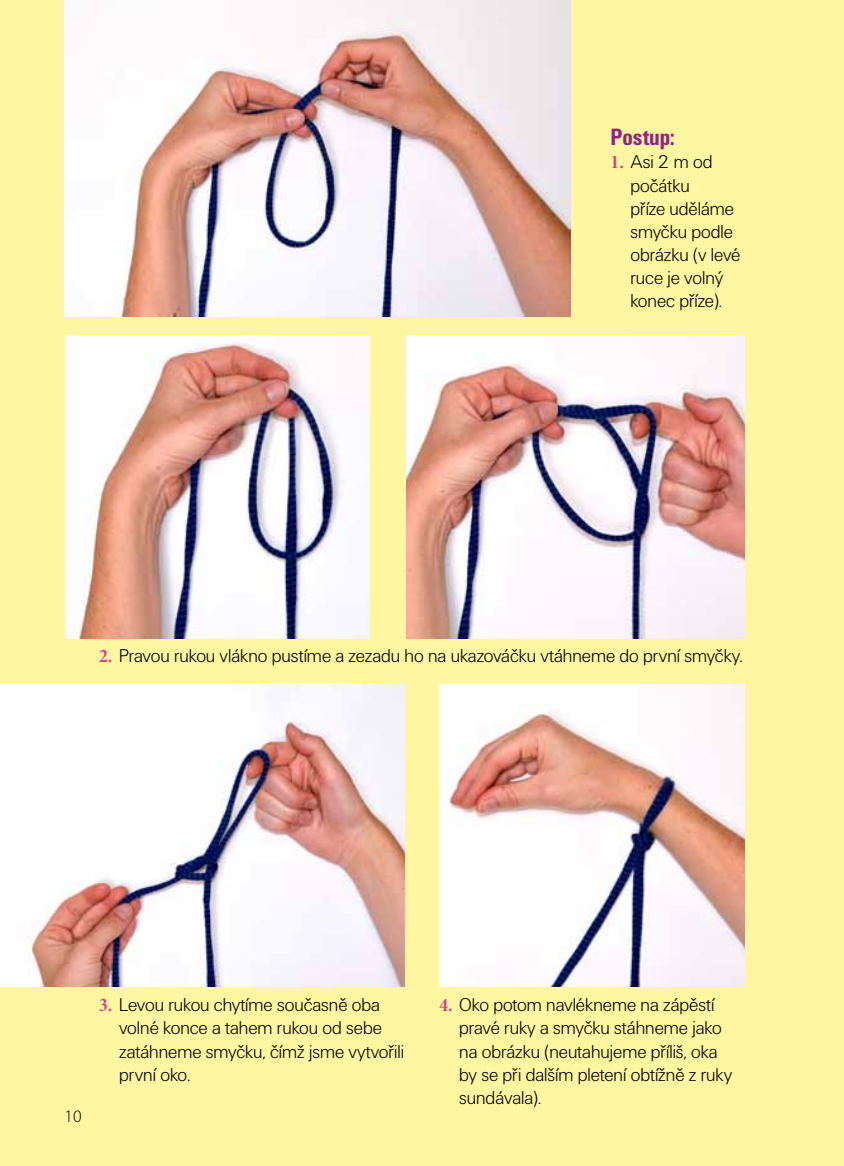
<style>
.page{position:relative;width:844px;height:1166px;background:#fff}
.page>*{position:absolute;margin:0;border:0;box-sizing:border-box;transform-origin:0 0}
.t1{font:700 condensed 24.5px "U001 DOT";letter-spacing:-.01em;color:#912583}
.t2{font:19.25px/23.1px "U001 DOT Ligh";color:#000}
.t3{font:300 17.5px "Myriad Pro";color:#000}
.s1{font-family:"Minion Pro Bold Cn Subh";color:#d7388b}
</style>
<div class="page">
<div style="left:0;top:0;width:843px;height:1166px;background:#fff6a1"></div>
<img style="left:64px;top:0;width:506px;height:317px">
<img style="left:439px;top:685px;width:305px;height:301px">
<img style="left:0;top:683px;width:404px;height:303px">
<img style="left:66px;top:336px;width:304px;height:302px">
<img style="left:406px;top:336px;width:338px;height:302px">
<p class="t1" style="left:610px;top:123px;width:66px">Postup:</p>
<p class="t2" style="left:630px;top:151px;width:111px;text-indent:-20px"><span class="s1">1.</span> Asi 2 m od počátku<br>příze uděláme smyčku podle obrázku (v levé ruce je volný konec příze).</p>
<p class="t2" style="left:99px;top:644px;width:645px"><span class="s1">2.</span> Pravou rukou vlákno pustíme a zezadu ho na ukazováčku vtáhneme do první smyčky.</p>
<p class="t3" style="left:64px;top:1106px;width:19px">10</p>
<p class="t2" style="left:119px;top:994px;width:286px;text-indent:-20px"><span class="s1">3.</span> Levou rukou chytíme současně oba volné konce a tahem rukou od sebe zatáhneme smyčku, čímž jsme vytvořili první oko.</p>
<p class="t2" style="left:459px;top:994px;width:274px;text-indent:-20px"><span class="s1">4.</span> Oko potom navlékneme na zápěstí pravé ruky a smyčku stáhneme jako na obrázku (neutahujeme příliš, oka by se při dalším pletení obtížně z ruky sundávala).</p>
</div>
